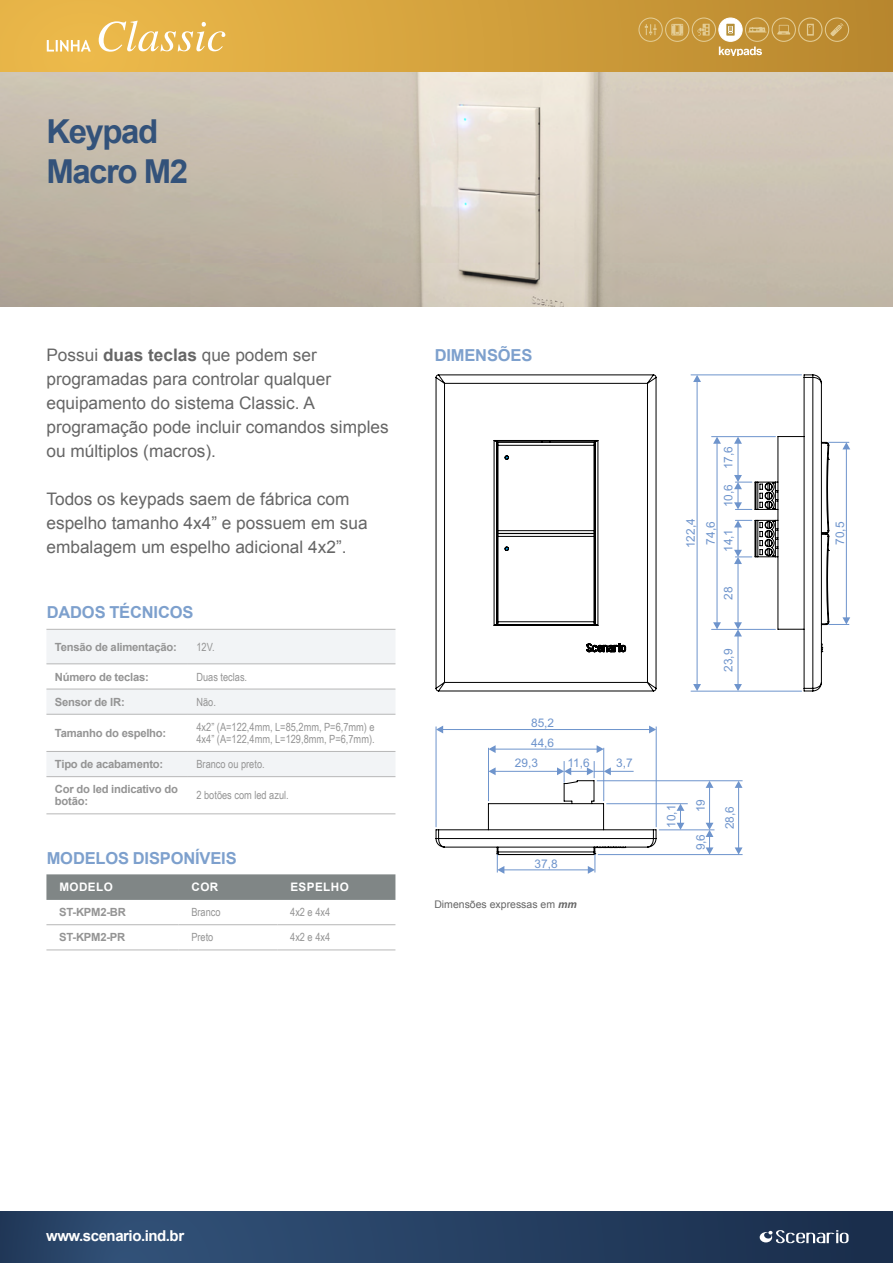
<style>
.page{position:relative;width:893px;height:1263px;background:#fff}
.page>*{position:absolute;margin:0;border:0;box-sizing:border-box;transform-origin:0 0}
.t1{font:700 33px/39.6px "Arial";letter-spacing:-.045em;color:#33527a}
.t2{font:17.25px/24px "Arial";color:#666}
.t3{font:700 16.5px "Arial";letter-spacing:-.01em;color:#7da0cd}
.t4{font:700 15px "Arial";letter-spacing:-.03em;color:#fff}
.t5{font:11.85px/20px "Arial";color:#6e94cc;text-align:center}
.t6{font:700 11.7px "Arial";letter-spacing:.035em;color:#fff}
.t7{font:11.25px/12px "Arial Narrow";color:#949494}
.t8{font:700 11.25px/12px "Arial";letter-spacing:-.02em;color:#949494}
.t9{font:10.5px "Arial";color:#666}
.s1{font-weight:700}
.s2{font-weight:700;font-style:italic}
</style>
<div class="page">
<svg style="left:0;top:1212px;width:893px;height:51px;background:#264062"></svg>
<svg style="left:760px;top:1230px;width:88px;height:13px"></svg>
<div style="left:0;top:0;width:893px;height:72px;background:linear-gradient(to right,#f0bd4c,#b9882f)"></div>
<svg style="left:47px;top:40px;width:44px;height:12px"></svg>
<svg style="left:99px;top:21px;width:126px;height:31px;background:#ecc470"></svg>
<div style="left:638px;top:18px;width:25px;height:24px;border:1px solid #e3cc94;border-radius:50%"></div>
<svg style="left:645px;top:24px;width:12px;height:11px"></svg>
<div style="left:665px;top:18px;width:24px;height:24px;border:1px solid #e3cc94;border-radius:50%"></div>
<svg style="left:671px;top:24px;width:12px;height:12px"></svg>
<div style="left:718px;top:18px;width:25px;height:24px;border:1px solid #fff;border-radius:50%"></div>
<svg style="left:719px;top:17px;width:77px;height:39px;background:#cea861"></svg>
<div style="left:692px;top:18px;width:24px;height:24px;border:1px solid #e3cc94;border-radius:50%"></div>
<svg style="left:697px;top:24px;width:13px;height:12px"></svg>
<div style="left:798px;top:17px;width:25px;height:25px;border:1px solid #e3cc94;border-radius:50%"></div>
<svg style="left:807px;top:24px;width:7px;height:12px"></svg>
<div style="left:825px;top:18px;width:24px;height:24px;border:1px solid #e3cc94;border-radius:50%"></div>
<svg style="left:830px;top:23px;width:13px;height:13px"></svg>
<svg style="left:436px;top:374px;width:393px;height:481px"></svg>
<hr style="left:846px;top:449px;width:1px;height:169px;background:#6e94cc">
<hr style="left:691px;top:374px;width:110px;height:1px;background:#6e94cc">
<hr style="left:712px;top:436px;width:63px;height:1px;background:#6e94cc">
<svg style="left:829px;top:442px;width:21px;height:7px"></svg>
<svg style="left:829px;top:617px;width:21px;height:8px"></svg>
<hr style="left:691px;top:691px;width:110px;height:1px;background:#6e94cc">
<hr style="left:712px;top:629px;width:63px;height:1px;background:#6e94cc">
<hr style="left:717px;top:443px;width:1px;height:180px;background:#6e94cc">
<svg style="left:713px;top:437px;width:8px;height:7px"></svg>
<svg style="left:713px;top:622px;width:8px;height:7px"></svg>
<hr style="left:738px;top:563px;width:1px;height:60px;background:#6e94cc">
<hr style="left:697px;top:381px;width:1px;height:304px;background:#6e94cc">
<svg style="left:693px;top:684px;width:8px;height:7px"></svg>
<svg style="left:693px;top:375px;width:8px;height:7px"></svg>
<hr style="left:738px;top:636px;width:1px;height:49px;background:#6e94cc">
<svg style="left:734px;top:684px;width:8px;height:7px"></svg>
<svg style="left:734px;top:622px;width:8px;height:14px"></svg>
<svg style="left:734px;top:520px;width:18px;height:44px"></svg>
<hr style="left:738px;top:443px;width:1px;height:33px;background:#6e94cc">
<svg style="left:734px;top:475px;width:18px;height:35px"></svg>
<svg style="left:734px;top:437px;width:8px;height:7px"></svg>
<hr style="left:443px;top:729px;width:207px;height:1px;background:#6e94cc">
<svg style="left:437px;top:726px;width:6px;height:7px"></svg>
<svg style="left:649px;top:726px;width:7px;height:7px"></svg>
<hr style="left:436px;top:726px;width:1px;height:101px;background:#6e94cc">
<hr style="left:656px;top:726px;width:1px;height:101px;background:#6e94cc">
<hr style="left:495px;top:749px;width:102px;height:1px;background:#6e94cc">
<svg style="left:597px;top:745px;width:7px;height:8px"></svg>
<svg style="left:488px;top:745px;width:8px;height:8px"></svg>
<hr style="left:488px;top:748px;width:1px;height:53px;background:#6e94cc">
<hr style="left:603px;top:748px;width:1px;height:53px;background:#6e94cc">
<hr style="left:495px;top:771px;width:63px;height:1px;background:#6e94cc">
<svg style="left:489px;top:767px;width:7px;height:8px"></svg>
<svg style="left:557px;top:761px;width:77px;height:22px"></svg>
<hr style="left:606px;top:803px;width:82px;height:1px;background:#6e94cc">
<hr style="left:597px;top:780px;width:146px;height:1px;background:#6e94cc">
<hr style="left:659px;top:829px;width:55px;height:1px;background:#6e94cc">
<svg style="left:677px;top:804px;width:7px;height:26px"></svg>
<hr style="left:709px;top:787px;width:1px;height:36px;background:#6e94cc">
<svg style="left:706px;top:781px;width:7px;height:7px"></svg>
<hr style="left:504px;top:869px;width:84px;height:1px;background:#6e94cc">
<svg style="left:497px;top:854px;width:7px;height:20px"></svg>
<svg style="left:588px;top:854px;width:8px;height:20px"></svg>
<hr style="left:598px;top:854px;width:145px;height:1px;background:#6e94cc">
<hr style="left:738px;top:787px;width:1px;height:61px;background:#6e94cc">
<svg style="left:735px;top:847px;width:7px;height:7px"></svg>
<svg style="left:735px;top:781px;width:7px;height:7px"></svg>
<svg style="left:706px;top:823px;width:7px;height:31px"></svg>
<img style="left:0;top:72px;width:893px;height:234px">
<svg style="left:46px;top:630px;width:349px;height:146px;fill:#f2f4f6"></svg>
<hr style="left:46px;top:629px;width:142px;height:1px;background:#b7b7b7">
<hr style="left:188px;top:629px;width:207px;height:1px;background:#b7b7b7">
<hr style="left:46px;top:663px;width:142px;height:1px;background:#b7b7b7">
<hr style="left:188px;top:663px;width:207px;height:1px;background:#b7b7b7">
<hr style="left:46px;top:689px;width:142px;height:1px;background:#b7b7b7">
<hr style="left:188px;top:689px;width:207px;height:1px;background:#b7b7b7">
<hr style="left:46px;top:714px;width:142px;height:1px;background:#b7b7b7">
<hr style="left:188px;top:714px;width:207px;height:1px;background:#b7b7b7">
<hr style="left:46px;top:751px;width:142px;height:1px;background:#b7b7b7">
<hr style="left:188px;top:751px;width:207px;height:1px;background:#b7b7b7">
<hr style="left:46px;top:776px;width:142px;height:1px;background:#b7b7b7">
<hr style="left:188px;top:776px;width:207px;height:1px;background:#b7b7b7">
<hr style="left:46px;top:813px;width:142px;height:1px;background:#b7b7b7">
<hr style="left:188px;top:813px;width:207px;height:1px;background:#b7b7b7">
<svg style="left:46px;top:874px;width:349px;height:26px;background:#828888"></svg>
<hr style="left:179px;top:924px;width:98px;height:1px;background:#b7b7b7">
<hr style="left:277px;top:924px;width:118px;height:1px;background:#b7b7b7">
<hr style="left:179px;top:949px;width:98px;height:1px;background:#b7b7b7">
<hr style="left:277px;top:949px;width:118px;height:1px;background:#b7b7b7">
<hr style="left:46px;top:924px;width:133px;height:1px;background:#b7b7b7">
<hr style="left:46px;top:949px;width:133px;height:1px;background:#b7b7b7">
<h1 class="t1" style="left:46px;top:112px;width:143px">Keypad<br>Macro M2</h1>
<p class="t2" style="left:46px;top:343px;width:344px">Possui <span class="s1">duas teclas</span> que podem ser programadas para controlar qualquer equipamento do sistema Classic. A programação pode incluir comandos simples ou múltiplos (macros).</p>
<p class="t2" style="left:46px;top:487px;width:323px">Todos os keypads saem de fábrica com espelho tamanho 4x4” e possuem em sua embalagem um espelho adicional 4x2”.</p>
<p class="t3" style="left:47px;top:601px;width:146px">dados técnicos</p>
<p class="t8" style="left:55px;top:641px;width:123px">Tensão de alimentação:</p>
<p class="t7" style="left:196px;top:640px;width:20px">12V.</p>
<p class="t8" style="left:55px;top:671px;width:95px">Número de teclas:</p>
<p class="t7" style="left:196px;top:670px;width:52px">Duas teclas.</p>
<p class="t8" style="left:55px;top:696px;width:71px">Sensor de IR:</p>
<p class="t7" style="left:196px;top:695px;width:21px">Não.</p>
<p class="t8" style="left:55px;top:727px;width:113px">Tamanho do espelho:</p>
<p class="t7" style="left:196px;top:720px;width:180px">4x2” (A=122,4mm, L=85,2mm, P=6,7mm) e<br>4x4” (A=122,4mm, L=129,8mm, P=6,7mm).</p>
<p class="t8" style="left:55px;top:758px;width:110px">Tipo de acabamento:</p>
<p class="t7" style="left:196px;top:758px;width:70px">Branco ou preto.</p>
<p class="t8" style="left:55px;top:783px;width:124px">Cor do led indicativo do botão:</p>
<p class="t7" style="left:196px;top:789px;width:94px">2 botões com led azul.</p>
<p class="t3" style="left:47px;top:846px;width:173px">Modelos Disponíveis</p>
<p class="t6" style="left:59px;top:879px;width:55px">modelo</p>
<p class="t6" style="left:192px;top:879px;width:28px">CO R</p>
<p class="t6" style="left:290px;top:879px;width:59px">ESPELHO</p>
<p class="t8" style="left:59px;top:906px;width:68px">ST-KPM2-BR</p>
<p class="t7" style="left:191px;top:906px;width:31px">Branco</p>
<p class="t7" style="left:290px;top:906px;width:42px">4x2 e 4x4</p>
<p class="t8" style="left:59px;top:931px;width:68px">ST-KPM2-PR</p>
<p class="t7" style="left:191px;top:931px;width:24px">Preto</p>
<p class="t7" style="left:290px;top:931px;width:42px">4x2 e 4x4</p>
<p class="t3" style="left:435px;top:343px;width:99px">DIMENSÕES</p>
<p class="t5" style="left:531px;top:714px;width:25px">85,2</p>
<p class="t5" style="left:531px;top:734px;width:25px">44,6</p>
<p class="t5" style="left:515px;top:754px;width:25px">29,3</p>
<p class="t5" style="left:568px;top:754px;width:24px">11,6</p>
<p class="t5" style="left:616px;top:754px;width:18px">3,7</p>
<p class="t5" style="left:535px;top:854px;width:25px">37,8</p>
<p class="t9" style="left:434px;top:897px;width:144px">Dimensões expressas em <span class="s2">mm</span></p>
<p class="t5" style="left:719px;top:469px;width:25px;rotate:-90deg">17,6</p>
<p class="t5" style="left:719px;top:507px;width:25px;rotate:-90deg">10,6</p>
<p class="t5" style="left:719px;top:552px;width:25px;rotate:-90deg">14,1</p>
<p class="t5" style="left:681px;top:548px;width:31px;rotate:-90deg">122,4<br>74,6</p>
<p class="t5" style="left:831px;top:545px;width:25px;rotate:-90deg">70,5</p>
<p class="t5" style="left:719px;top:600px;width:15px;rotate:-90deg">28</p>
<p class="t5" style="left:719px;top:672px;width:25px;rotate:-90deg">23,9</p>
<p class="t5" style="left:662px;top:828px;width:25px;rotate:-90deg">10,1</p>
<p class="t5" style="left:691px;top:812px;width:15px;rotate:-90deg">19</p>
<p class="t5" style="left:691px;top:850px;width:18px;rotate:-90deg">9,6</p>
<p class="t5" style="left:720px;top:829px;width:25px;rotate:-90deg">28,6</p>
<p class="t4" style="left:46px;top:1225px;width:140px">www.scenario.ind.br</p>
</div>
